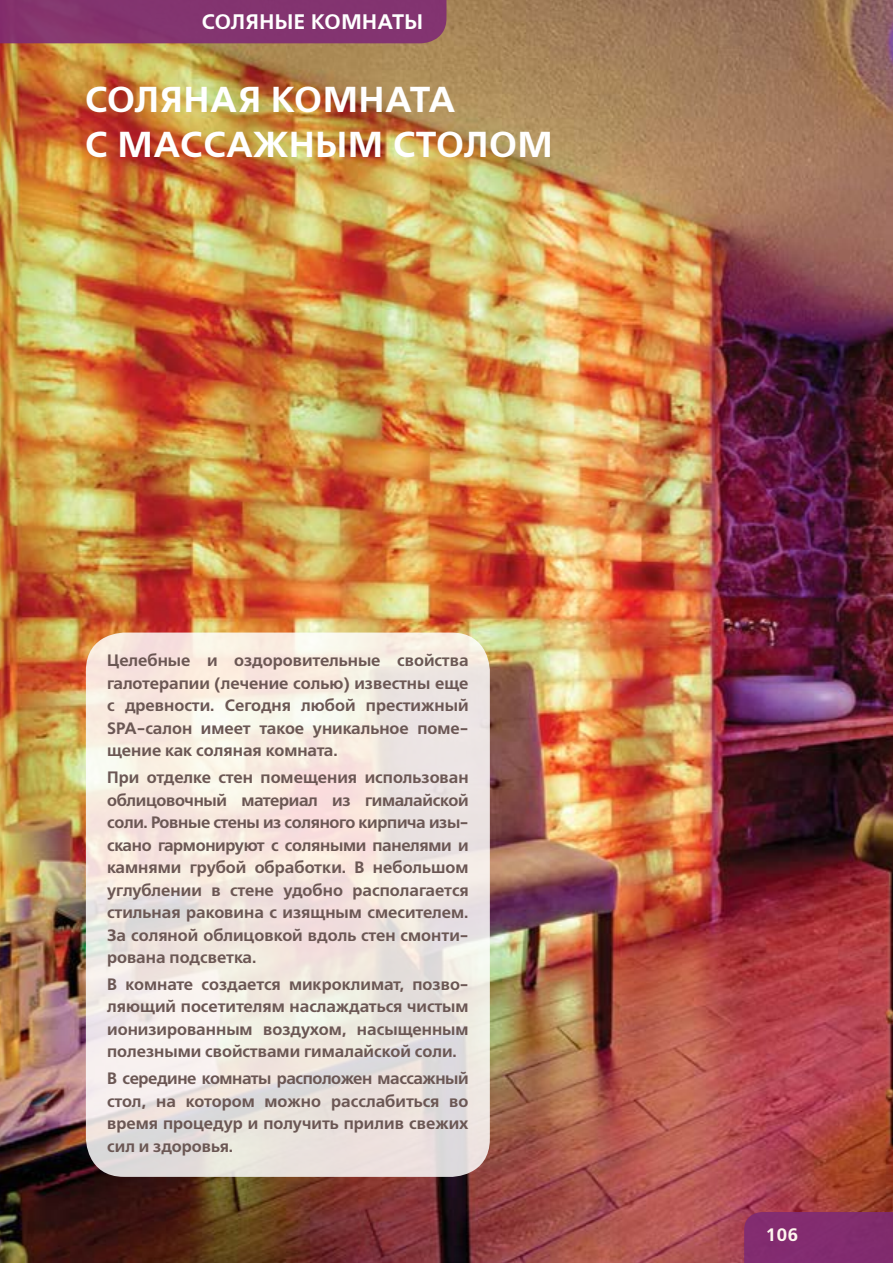
<style>
.page{position:relative;width:893px;height:1263px;background:#fff}
.page>*{position:absolute;margin:0;border:0;box-sizing:border-box;transform-origin:0 0}
.t1{font:700 36px "Free Set C";letter-spacing:.025em;color:#fff}
.t2{font:700 21px "Free Set C";letter-spacing:.025em;color:#fff}
.t3{font:700 18px "Free Set C";color:#fff6ef}
.t4{font:700 16.5px/22.5px "Free Set C";color:#6b5754;text-align:justify}
</style>
<div class="page">
<img style="left:0;top:0;width:893px;height:1263px">
<div style="left:744px;top:1212px;width:149px;height:51px;background:#822c6f"></div>
<svg style="left:86px;top:632px;width:404px;height:545px;background:#f0e6e1"></svg>
<div style="left:0;top:0;width:446px;height:43px;background:#833470"></div>
<p class="t2" style="left:202px;top:9px;width:223px">СОЛЯН ЫЕ КОМНАТЫ</p>
<h1 class="t1" style="left:85px;top:78px;width:215px">Соляная ком</h1>
<h1 class="t1" style="left:359px;top:78px;width:51px">ната</h1>
<h1 class="t1" style="left:85px;top:123px;width:61px">с масса</h1>
<h1 class="t1" style="left:253px;top:123px;width:95px">жным</h1>
<h1 class="t1" style="left:393px;top:123px;width:27px">столом</h1>
<p class="t4" style="left:107px;top:650px;width:363px">Целебные и оздоровительные свойства галотерапии (лечение солью) известны еще с древности. Сегодня любой престижный SPA-салон имеет такое уникальное поме&shy;щение как соляная комната.</p>
<p class="t4" style="left:107px;top:766px;width:363px">При отделке стен помещения использован облицовочный материал из гималайской соли. Ровные стены из соляного кирпича изы&shy;скано гармонируют с соляными панелями и камнями грубой обработки. В небольшом углублении в стене удобно располагается стильная раковина с изящным смесителем.<br>За соляной облицовкой вдоль стен смонти&shy;рована подсветка.</p>
<p class="t4" style="left:107px;top:973px;width:363px">В комнате создается микроклимат, позво&shy;ляющий посетителям наслаждаться чистым ионизированным воздухом, насыщенным полезными свойствами гималайской соли.</p>
<p class="t4" style="left:107px;top:1068px;width:363px">В середине комнаты расположен массажный стол, на котором можно расслабиться во время процедур и получить прилив свежих сил и здоровья.</p>
<p class="t3" style="left:765px;top:1224px;width:35px">106</p>
</div>
